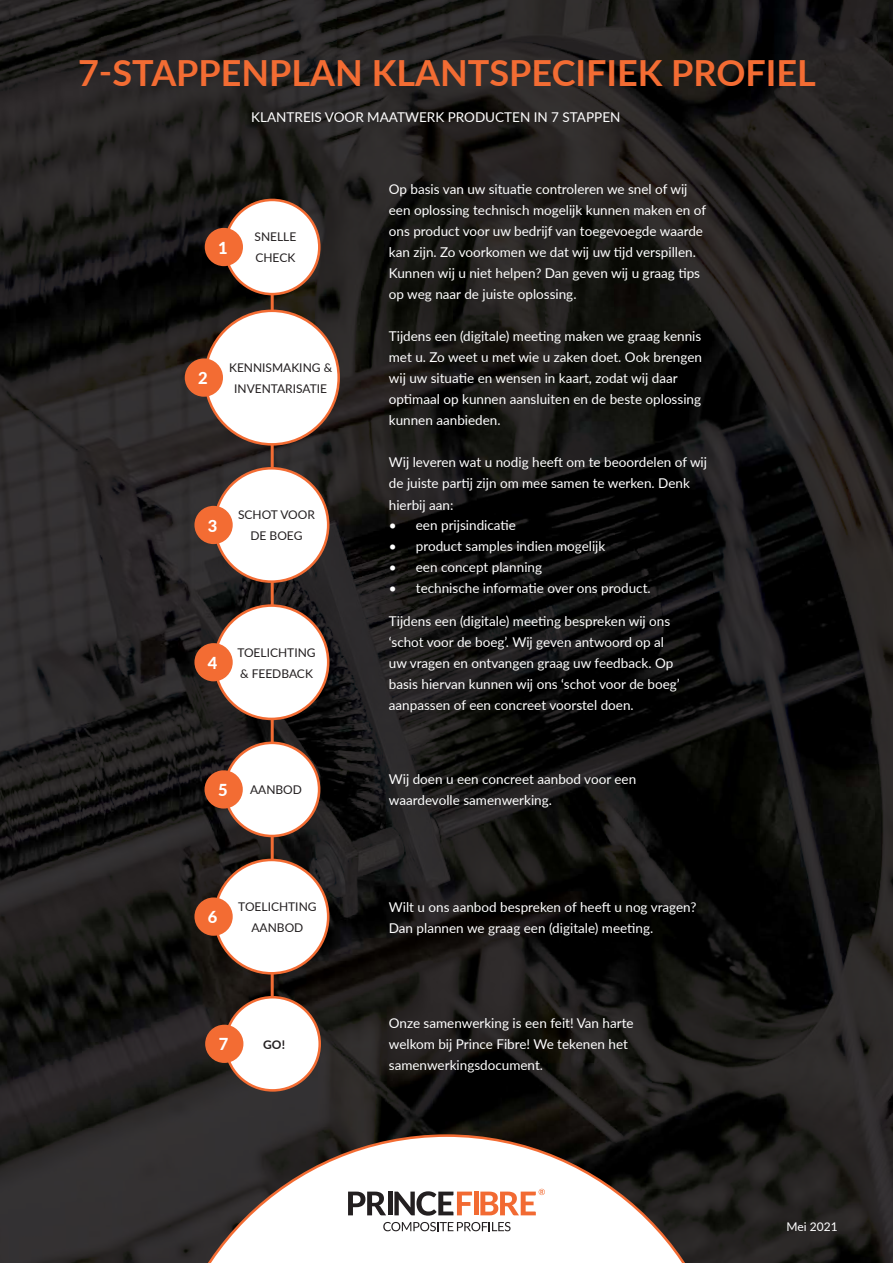
<style>
.page{position:relative;width:893px;height:1263px;background:#fff}
.page>*{position:absolute;margin:0;border:0;box-sizing:border-box;transform-origin:0 0}
.Hoofdstuk{font:700 36px "Lato";color:#f36c33}
.t1{font:800 16.5px "Lato";color:#fff}
.t2{font:13.5px/21px "Lato";color:#fff}
.t3{font:12px/21px "Lato";color:#231f20}
.t4{font:12px "Lato";color:#fff}
.t5{font:700 12px "Lato";color:#231f20}
</style>
<div class="page">
<img style="left:0;top:0;width:893px;height:1263px">
<hr style="left:271px;top:247px;width:3px;height:804px;background:#f36c33">
<div style="left:225px;top:200px;width:94px;height:94px;background:#fff;border-radius:50%"></div>
<div style="left:224px;top:199px;width:97px;height:96px;border:3px solid #f36c33;border-radius:50%"></div>
<div style="left:206px;top:229px;width:36px;height:36px;background:#f36c33;border-radius:50%"></div>
<div style="left:205px;top:228px;width:38px;height:38px;border:3px solid #f36c33;border-radius:50%"></div>
<div style="left:205px;top:311px;width:134px;height:133px;background:#fff;border-radius:50%"></div>
<div style="left:204px;top:310px;width:136px;height:136px;border:3px solid #f36c33;border-radius:50%"></div>
<div style="left:215px;top:468px;width:113px;height:114px;background:#fff;border-radius:50%"></div>
<div style="left:214px;top:467px;width:115px;height:116px;border:3px solid #f36c33;border-radius:50%"></div>
<div style="left:215px;top:606px;width:113px;height:113px;background:#fff;border-radius:50%"></div>
<div style="left:214px;top:604px;width:115px;height:116px;border:3px solid #f36c33;border-radius:50%"></div>
<div style="left:215px;top:860px;width:113px;height:113px;background:#fff;border-radius:50%"></div>
<div style="left:214px;top:859px;width:115px;height:115px;border:3px solid #f36c33;border-radius:50%"></div>
<div style="left:225px;top:743px;width:94px;height:93px;background:#fff;border-radius:50%"></div>
<div style="left:224px;top:742px;width:96px;height:95px;border:3px solid #f36c33;border-radius:50%"></div>
<div style="left:226px;top:997px;width:94px;height:93px;background:#fff;border-radius:50%"></div>
<div style="left:224px;top:996px;width:97px;height:96px;border:3px solid #f36c33;border-radius:50%"></div>
<div style="left:186px;top:360px;width:36px;height:35px;background:#f36c33;border-radius:50%"></div>
<div style="left:185px;top:358px;width:38px;height:39px;border:3px solid #f36c33;border-radius:50%"></div>
<div style="left:196px;top:507px;width:35px;height:36px;background:#f36c33;border-radius:50%"></div>
<div style="left:194px;top:506px;width:39px;height:38px;border:3px solid #f36c33;border-radius:50%"></div>
<div style="left:196px;top:644px;width:35px;height:36px;background:#f36c33;border-radius:50%"></div>
<div style="left:194px;top:643px;width:39px;height:38px;border:3px solid #f36c33;border-radius:50%"></div>
<div style="left:196px;top:899px;width:35px;height:35px;background:#f36c33;border-radius:50%"></div>
<div style="left:194px;top:897px;width:39px;height:39px;border:3px solid #f36c33;border-radius:50%"></div>
<div style="left:206px;top:771px;width:36px;height:36px;background:#f36c33;border-radius:50%"></div>
<div style="left:205px;top:770px;width:38px;height:38px;border:3px solid #f36c33;border-radius:50%"></div>
<div style="left:206px;top:1026px;width:36px;height:36px;background:#f36c33;border-radius:50%"></div>
<div style="left:205px;top:1025px;width:38px;height:38px;border:3px solid #f36c33;border-radius:50%"></div>
<svg style="left:161px;top:1134px;width:571px;height:129px"></svg>
<svg style="left:348px;top:1191px;width:38px;height:24px"></svg>
<div style="left:388px;top:1191px;width:5px;height:24px;background:#231f20"></div>
<svg style="left:394px;top:1191px;width:78px;height:24px"></svg>
<div style="left:474px;top:1191px;width:5px;height:24px;background:#f26a32"></div>
<svg style="left:480px;top:1189px;width:65px;height:26px"></svg>
<svg style="left:383px;top:1222px;width:128px;height:9px"></svg>
<p class="Hoofdstuk" style="left:78px;top:47px;width:739px">7-STAPPENPLAN KLANTSPECIFIEK PROFIEL</p>
<p class="t2" style="left:251px;top:106px;width:371px">KLANTREIS VOOR MAATWERK PRODUCTEN IN 7 STAPPEN</p>
<p class="t1" style="left:218px;top:235px;width:11px">1</p>
<p class="t3" style="left:254px;top:226px;width:43px">SNELLE<br>CHECK</p>
<p class="t1" style="left:198px;top:366px;width:11px">2</p>
<p class="t3" style="left:229px;top:357px;width:105px;text-align:center">KENNISMAKING &amp;<br>INVENTARISATIE</p>
<p class="t1" style="left:208px;top:513px;width:11px">3</p>
<p class="t3" style="left:238px;top:504px;width:78px">SCHOT VOOR</p>
<p class="t3" style="left:250px;top:525px;width:53px">DE BOEG</p>
<p class="t1" style="left:208px;top:651px;width:11px">4</p>
<p class="t3" style="left:237px;top:641px;width:80px">TOELICHTING</p>
<p class="t3" style="left:240px;top:662px;width:74px">&amp; FEEDBACK</p>
<p class="t1" style="left:218px;top:778px;width:11px">5</p>
<p class="t3" style="left:250px;top:779px;width:53px">AANBOD</p>
<p class="t1" style="left:208px;top:905px;width:11px">6</p>
<p class="t3" style="left:238px;top:895px;width:80px">TOELICHTING</p>
<p class="t3" style="left:251px;top:916px;width:53px">AANBOD</p>
<p class="t1" style="left:219px;top:1032px;width:11px">7</p>
<p class="t5" style="left:263px;top:1035px;width:23px">GO!</p>
<p class="t2" style="left:389px;top:178px;width:319px">Op basis van uw situatie controleren we snel of wij een oplossing technisch mogelijk kunnen maken en of ons product voor uw bedrijf van toegevoegde waarde kan zijn. Zo voorkomen we dat wij uw tijd verspillen.<br>Kunnen wij u niet helpen? Dan geven wij u graag tips op weg naar de juiste oplossing.</p>
<p class="t2" style="left:389px;top:325px;width:315px">Tijdens een (digitale) meeting maken we graag kennis met u. Zo weet u met wie u zaken doet. Ook brengen wij uw situatie en wensen in kaart, zodat wij daar optimaal op kunnen aansluiten en de beste oplossing kunnen aanbieden.</p>
<p class="t2" style="left:389px;top:451px;width:320px">Wij leveren wat u nodig heeft om te beoordelen of wij de juiste partij zijn om mee samen te werken. Denk hierbij aan:</p>
<p class="t2" style="left:389px;top:514px;width:129px">• een prijsindicatie</p>
<p class="t2" style="left:389px;top:535px;width:218px">• product samples indien mogelijk</p>
<p class="t2" style="left:389px;top:556px;width:155px">• een concept planning</p>
<p class="t2" style="left:389px;top:577px;width:263px">• technische informatie over ons product.</p>
<p class="t2" style="left:389px;top:610px;width:292px">Tijdens een (digitale) meeting bespreken wij ons ‘schot voor de boeg’. Wij geven antwoord op al uw vragen en ontvangen graag uw feedback. Op basis hiervan kunnen wij ons ‘schot voor de boeg’ aanpassen of een concreet voorstel doen.</p>
<p class="t2" style="left:389px;top:768px;width:249px">Wij doen u een concreet aanbod voor een waardevolle samenwerking.</p>
<p class="t2" style="left:389px;top:896px;width:309px">Wilt u ons aanbod bespreken of heeft u nog vragen?<br>Dan plannen we graag een (digitale) meeting.</p>
<p class="t2" style="left:389px;top:1012px;width:246px">Onze samenwerking is een feit! Van harte welkom bij Prince Fibre! We tekenen het samenwerkingsdocument.</p>
<p class="t4" style="left:787px;top:1218px;width:53px">Mei 2021</p>
</div>
